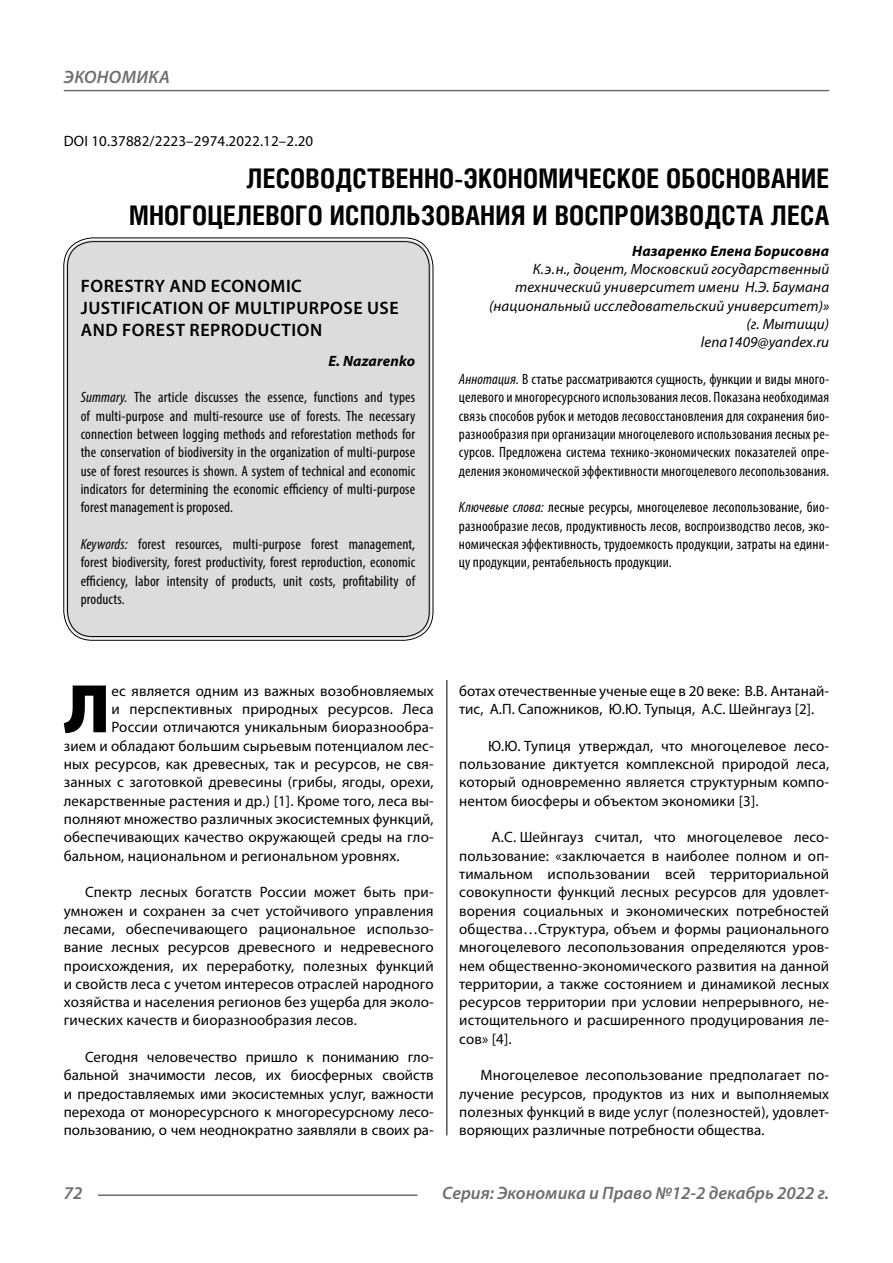
<style>
.page{position:relative;width:893px;height:1263px;background:#fff}
.page>*{position:absolute;margin:0;border:0;box-sizing:border-box;transform-origin:0 0}
.Bukvica{font:900 69.3px "Myriad Pro";color:#000}
.Header{font:700 27px/37.5px "Helios Cond C";letter-spacing:.01em;color:#000;text-align:right}
.Header-eng{font:600 18px/21.6px "Myriad Pro";letter-spacing:.03em;color:#000}
.t1{font:italic 600 18px "Myriad Pro";color:#6e6e6e}
.Normal{font:15px/18.3px "Myriad Pro";letter-spacing:.01em;color:#000;text-align:justify}
.Annotation-rus{font:condensed 15px/18.3px "Myriad Pro";letter-spacing:.01em;color:#000;text-align:justify}
.Annotation-eng{font:condensed 15px/18.3px "Myriad Pro";letter-spacing:.01em;color:#000;text-align:justify}
.Bukvica-2{font:15px "Myriad Pro";letter-spacing:.01em;color:#000}
.Author-doc{font:italic 15px/18.3px "Myriad Pro";letter-spacing:.01em;color:#000;text-align:right}
.DOI{font:15px "Myriad Pro";letter-spacing:.01em;color:#000}
.Author{font:italic 700 15px "Myriad Pro";letter-spacing:.01em;color:#000}
.Author-email{font:italic 15px "Myriad Pro";letter-spacing:.01em;color:#000}
.Author-eng{font:italic 700 15px "Myriad Pro";letter-spacing:.01em;color:#000}
.s1{font-style:italic}
</style>
<div class="page">
<hr style="left:446px;top:677px;width:1px;height:458px;background:#000">
<div style="left:66px;top:240px;width:365px;height:398px;background:#dcdcdc;border-radius:27px"></div>
<hr style="left:98px;top:1194px;width:320px;height:2px;background:#6e6e6e">
<hr style="left:64px;top:90px;width:765px;height:1px;background:#6e6e6e">
<p class="t1" style="left:64px;top:66px;width:71px">Экономика</p>
<p class="DOI" style="left:64px;top:132px;width:251px">DOI 10.37882/2223–2974.2022.12–2.20</p>
<p class="Header" style="left:129px;top:159px;width:702px">ЛЕСОВОДСТВЕННО-ЭКОНОМИЧЕСКОЕ ОБОСНОВАНИЕ<br>МНОГОЦЕЛЕВОГО ИСПОЛЬЗОВАНИЯ И ВОСПРОИЗВОДСТА ЛЕСА</p>
<p class="Author" style="left:632px;top:241px;width:198px">Назаренко Елена Борисовна</p>
<p class="Author-doc" style="left:489px;top:260px;width:342px">К.э.н., доцент, Московский государственный технический университет имени Н.Э. Баумана (национальный исследовательский университет)» (г. Мытищи)</p>
<p class="Author-email" style="left:701px;top:333px;width:130px">lena1409@yandex.ru</p>
<p class="Annotation-rus" style="left:459px;top:370px;width:372px"><span class="s1">Аннотация.</span> В статье рассматриваются сущность, функции и виды много&shy;целевого и многоресурсного использования лесов. Показана необходимая связь способов рубок и методов лесовосстановления для сохранения био&shy;разнообразия при организации многоцелевого использования лесных ре&shy;сурсов. Предложена система технико-экономических показателей опре&shy;деления экономической эффективности многоцелевого лесопользования.</p>
<p class="Annotation-rus" style="left:459px;top:498px;width:372px"><span class="s1">Ключевые слова:</span> лесные ресурсы, многоцелевое лесопользование, био&shy;разнообразие лесов, продуктивность лесов, воспроизводство лесов, эко&shy;номическая эффективность, трудоемкость продукции, затраты на едини&shy;цу продукции, рентабельность продукции.</p>
<p class="Header-eng" style="left:81px;top:275px;width:319px">FORESTRY AND ECONOMIC<br>JUSTIFICATION OF MULTIPURPOSE USE<br>AND FOREST REPRODUCTION</p>
<p class="Author-eng" style="left:328px;top:351px;width:88px">E. Nazarenko</p>
<p class="Annotation-eng" style="left:81px;top:388px;width:336px"><span class="s1">Summary.</span> The article discusses the essence, functions and types of multi-purpose and multi-resource use of forests. The necessary connection between logging methods and reforestation methods for the conservation of biodiversity in the organization of multi-purpose use of forest resources is shown. A system of technical and economic indicators for determining the economic efficiency of multi-purpose forest management is proposed.</p>
<p class="Annotation-eng" style="left:81px;top:535px;width:336px"><span class="s1">Keywords:</span> forest resources, multi-purpose forest management, forest biodiversity, forest productivity, forest reproduction, economic efficiency, labor intensity of products, unit costs, profitability of products.</p>
<p class="Bukvica" style="left:64px;top:663px;width:48px">Л</p>
<p class="Bukvica-2" style="left:112px;top:681px;width:324px">ес является одним из важных возобновляемых</p>
<p class="Bukvica-2" style="left:112px;top:700px;width:324px">и перспективных природных ресурсов. Леса</p>
<p class="Bukvica-2" style="left:112px;top:718px;width:324px">России отличаются уникальным биоразнообра-</p>
<p class="Bukvica-2" style="left:64px;top:736px;width:371px">зием и обладают большим сырьевым потенциалом лес-</p>
<p class="Bukvica-2" style="left:64px;top:755px;width:371px">ных ресурсов, как древесных, так и ресурсов, не свя-</p>
<p class="Bukvica-2" style="left:64px;top:773px;width:371px">занных с заготовкой древесины (грибы, ягоды, орехи,</p>
<p class="Bukvica-2" style="left:64px;top:791px;width:371px">лекарственные растения и др.) [1]. Кроме того, леса вы-</p>
<p class="Bukvica-2" style="left:64px;top:810px;width:371px">полняют множество различных экосистемных функций,</p>
<p class="Bukvica-2" style="left:64px;top:828px;width:371px">обеспечивающих качество окружающей среды на гло-</p>
<p class="Bukvica-2" style="left:64px;top:846px;width:336px">бальном, национальном и региональном уровнях.</p>
<p class="Normal" style="left:64px;top:883px;width:371px;text-indent:21px">Спектр лесных богатств России может быть при&shy;умножен и сохранен за счет устойчивого управления лесами, обеспечивающего рациональное использо&shy;вание лесных ресурсов древесного и недревесного происхождения, их переработку, полезных функций и свойств леса с учетом интересов отраслей народного хозяйства и населения регионов без ущерба для эколо&shy;гических качеств и биоразнообразия лесов.</p>
<p class="Normal" style="left:64px;top:1048px;width:371px;text-indent:21px">Сегодня человечество пришло к пониманию гло&shy;бальной значимости лесов, их биосферных свойств и предоставляемых ими экосистемных услуг, важности перехода от моноресурсного к многоресурсному лесо&shy;пользованию, о чем неоднократно заявляли в своих ра-</p>
<p class="Normal" style="left:459px;top:681px;width:371px">ботах отечественные ученые еще в 20 веке: В.В. Антанай&shy;тис, А.П. Сапожников, Ю.Ю. Тупыця, А.С. Шейнгауз [2].</p>
<p class="Normal" style="left:459px;top:736px;width:371px;text-indent:29px">Ю.Ю. Тупиця утверждал, что многоцелевое лесо&shy;пользование диктуется комплексной природой леса, который одновременно является структурным компо&shy;нентом биосферы и объектом экономики [3].</p>
<p class="Normal" style="left:459px;top:828px;width:371px;text-indent:32px">А.С. Шейнгауз считал, что многоцелевое лесо&shy;пользование: «заключается в наиболее полном и оп&shy;тимальном использовании всей территориальной совокупности функций лесных ресурсов для удовлет&shy;ворения социальных и экономических потребностей общества…Структура, объем и формы рационального многоцелевого лесопользования определяются уров&shy;нем общественно-экономического развития на данной территории, а также состоянием и динамикой лесных ресурсов территории при условии непрерывного, не&shy;истощительного и расширенного продуцирования ле&shy;сов» [4].</p>
<p class="Normal" style="left:459px;top:1066px;width:371px;text-indent:21px">Многоцелевое лесопользование предполагает по&shy;лучение ресурсов, продуктов из них и выполняемых полезных функций в виде услуг (полезностей), удовлет&shy;воряющих различные потребности общества.</p>
<p class="t1" style="left:64px;top:1182px;width:20px">72</p>
<p class="t1" style="left:442px;top:1182px;width:388px">Серия: Экономика и Право №12-2 декабрь 2022 г.</p>
</div>
